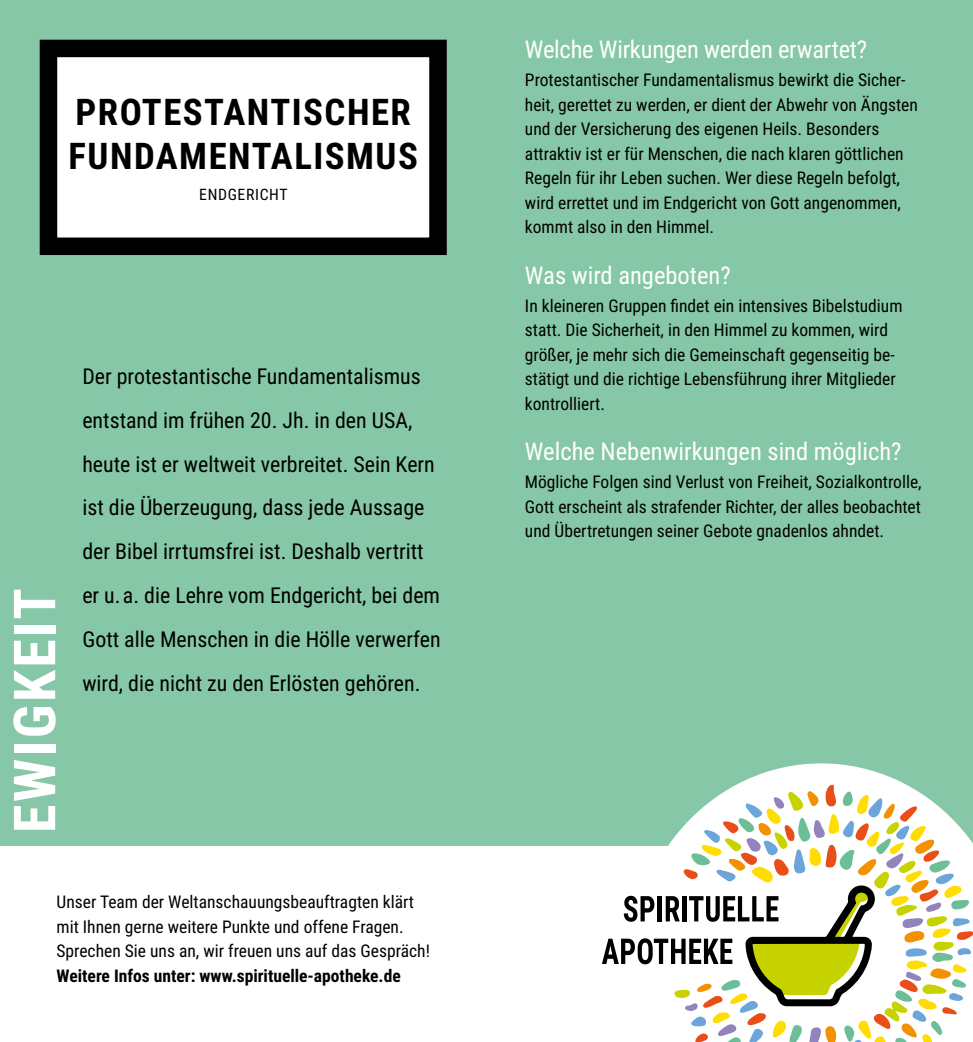
<style>
.page{position:relative;width:973px;height:1042px;background:#fff}
.page>*{position:absolute;margin:0;border:0;box-sizing:border-box;transform-origin:0 0}
.t1{font:700 58.1px "Roboto Condensed";letter-spacing:.04em;color:#fff}
.t2{font:700 36.75px/43.8px "Roboto Condensed";letter-spacing:.04em;color:#000}
.t3{font:24.5px "Roboto Condensed";color:#fff}
.t4{font:21.88px/43.8px "Roboto Condensed";color:#000}
.t5{font:17.5px/24.5px "Roboto Condensed";color:#000}
.t6{font:700 17.5px "Roboto Condensed";color:#000}
.t7{font:15.75px "Roboto Condensed";letter-spacing:.04em;color:#000}
</style>
<div class="page">
<div style="left:0;top:0;width:972px;height:846px;background:#85c7a6"></div>
<div style="left:48px;top:48px;width:390px;height:198px;background:#fff"></div>
<div style="left:40px;top:40px;width:406px;height:215px;border:18px solid #000"></div>
<svg style="left:740px;top:763px;width:163px;height:20px;fill:#fff"></svg>
<svg style="left:602px;top:783px;width:370px;height:259px"></svg>
<h2 class="t2" style="left:69px;top:89px;width:351px">Protestantischer<br>Fundamentalismus</h2>
<p class="t7" style="left:199px;top:183px;width:19px">Endge</p>
<p class="t7" style="left:246px;top:183px;width:43px">richt</p>
<h1 class="t1" style="left:-6px;top:833px;width:246px;rotate:-90deg">EWIGKEIT</h1>
<p class="t4" style="left:82px;top:354px;width:360px">Der protestantische Fundamentalismus entstand im frühen 20. Jh. in den USA, heute ist er weltweit verbreitet. Sein Kern ist die Überzeugung, dass jede Aussage der Bibel irrtumsfrei ist. Deshalb vertritt er u. a. die Lehre vom Endgericht, bei dem Gott alle Menschen in die Hölle verwerfen wird, die nicht zu den Erlösten gehören.</p>
<p class="t5" style="left:57px;top:889px;width:375px">Unser Team der Weltanschauungsbeauftragten klärt mit Ihnen gerne weitere Punkte und offene Fragen.<br>Sprechen Sie uns an, wir freuen uns auf das Gespräch!</p>
<p class="t6" style="left:57px;top:963px;width:345px">Weitere Infos unter: www.spirituelle-apotheke.de</p>
<h3 class="t3" style="left:525px;top:32px;width:344px">Welche Wirkungen werden erwartet?</h3>
<p class="t5" style="left:525px;top:67px;width:394px">Protestantischer Fundamentalismus bewirkt die Sicher&shy;heit, gerettet zu werden, er dient der Abwehr von Ängsten und der Versicherung des eigenen Heils. Besonders attraktiv ist er für Menschen, die nach klaren göttlichen Regeln für ihr Leben suchen. Wer diese Regeln befolgt, wird errettet und im Endgericht von Gott angenommen, kommt also in den Himmel.</p>
<h3 class="t3" style="left:525px;top:258px;width:207px">Was wird angeboten?</h3>
<p class="t5" style="left:525px;top:293px;width:379px">In kleineren Gruppen findet ein intensives Bibelstudium statt. Die Sicherheit, in den Himmel zu kommen, wird größer, je mehr sich die Gemeinschaft gegenseitig be&shy;stätigt und die richtige Lebensführung ihrer Mitglieder kontrolliert.</p>
<h3 class="t3" style="left:525px;top:434px;width:378px">Welche Nebenwirkungen sind möglich?</h3>
<p class="t5" style="left:525px;top:469px;width:398px;text-align:justify">Mögliche Folgen sind Verlust von Freiheit, Sozialkontrolle, Gott erscheint als strafender Richter, der alles beobachtet und Übertretungen seiner Gebote gnadenlos ahndet.</p>
</div>
